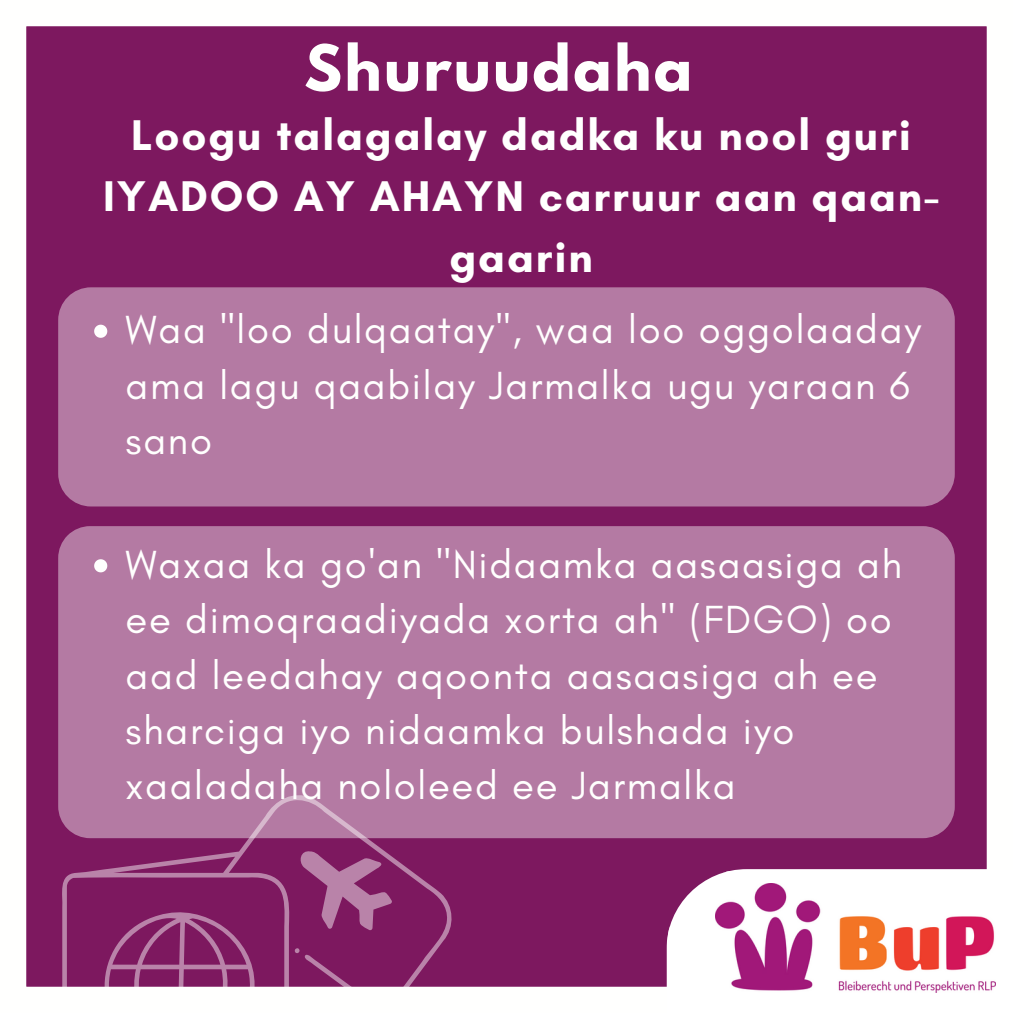
<style>
.page{position:relative;width:1013px;height:1013px;background:#fff}
.page>*{position:absolute;margin:0;border:0;box-sizing:border-box;transform-origin:0 0}
.t1{font:700 56.25px "League Spartan";letter-spacing:.045em;color:#fffffe}
.t2{font:700 43.75px/61px "Glacial Indifference";letter-spacing:.045em;color:#fffffe;text-align:center}
.t3{font:40px/55.2px "Glacial Indifference";letter-spacing:.045em;color:#fffffe}
</style>
<div class="page">
<div style="left:26px;top:26px;width:961px;height:961px;background:#7d185f"></div>
<svg style="left:666px;top:869px;width:330px;height:124px"></svg>
<img style="left:715px;top:883px;width:280px;height:109px">
<div style="left:58px;top:287px;width:896px;height:219px;background:#b47aa3;border-radius:33px"></div>
<div style="left:58px;top:526px;width:896px;height:312px;background:#b47aa3"></div>
<svg style="left:62px;top:794px;width:390px;height:193px;background:#93407b"></svg>
<svg style="left:85px;top:901px;width:170px;height:86px;background:#882c6d"></svg>
<svg style="left:298px;top:849px;width:94px;height:81px;background:#95437d"></svg>
<svg style="left:293px;top:946px;width:8px;height:8px"></svg>
<svg style="left:94px;top:325px;width:13px;height:13px"></svg>
<svg style="left:94px;top:559px;width:13px;height:13px"></svg>
<h1 class="t1" style="left:304px;top:40px;width:389px">Shuruudaha</h1>
<p class="t2" style="left:103px;top:104px;width:837px">Loogu talagalay dadka ku nool guri<br>IYADOO AY AHAYN carruur aan qaan&shy;gaarin</p>
<h2 class="t3" style="left:126px;top:302px;width:797px">Waa "loo dulqaatay", waa loo oggolaaday ama lagu qaabilay Jarmalka ugu yaraan 6 sano</h2>
<p class="t3" style="left:126px;top:536px;width:778px">Waxaa ka go'an "Nidaamka aasaasiga ah ee dimoqraadiyada xorta ah" (FDGO) oo aad leedahay aqoonta aasaasiga ah ee sharciga iyo nidaamka bulshada iyo xaaladaha nololeed ee Jarmalka</p>
</div>
